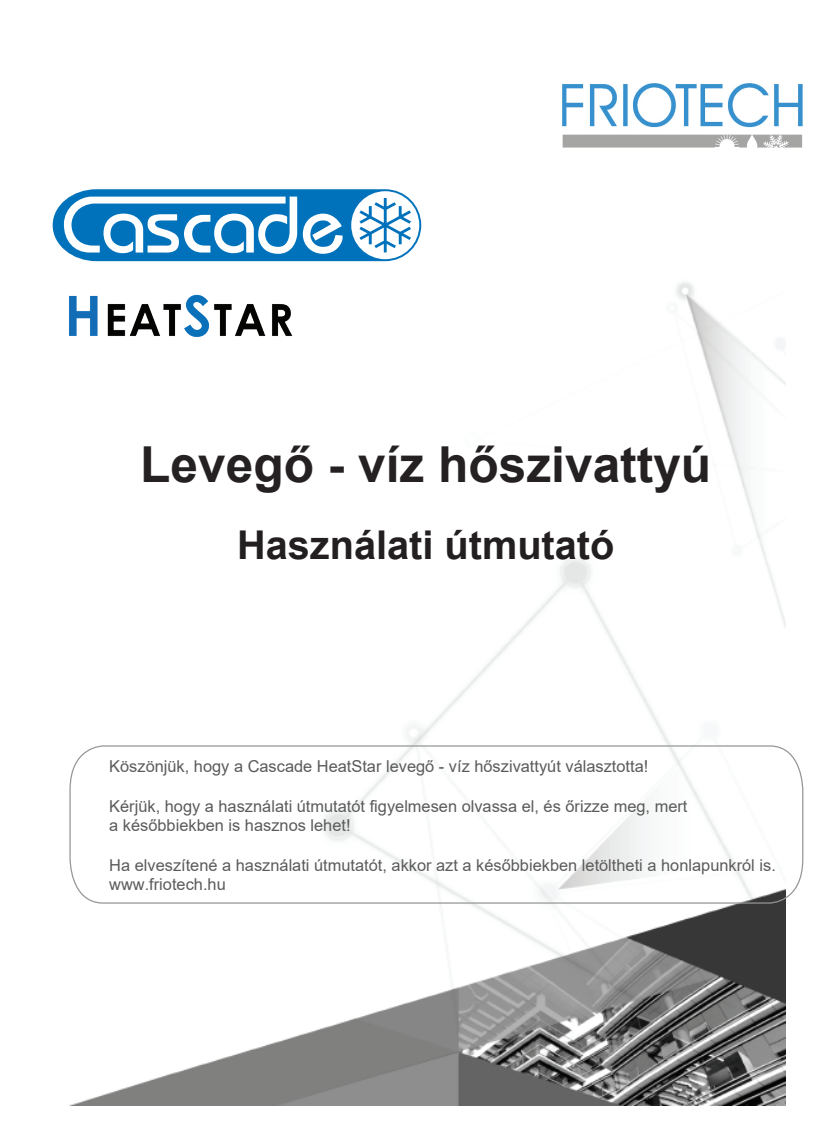
<style>
.page{position:relative;width:837px;height:1144px;background:#fff}
.page>*{position:absolute;margin:0;border:0;box-sizing:border-box;transform-origin:0 0}
.t1{font:700 49.52px "Arial";color:#252122}
.t2{font:700 39.73px "Arial";color:#231f20}
.t3{font:16.45px/19.6px "Arial";color:#5b5b5b}
</style>
<div class="page">
<img style="left:52px;top:221px;width:733px;height:885px">
<svg style="left:69px;top:745px;width:734px;height:159px"></svg>
<svg style="left:53px;top:189px;width:368px;height:72px"></svg>
<img style="left:562px;top:83px;width:240px;height:65px">
<img style="left:52px;top:265px;width:269px;height:116px">
<h1 class="t1" style="left:140px;top:430px;width:572px">Levegő - víz hőszivattyú</h1>
<h2 class="t2" style="left:237px;top:517px;width:379px">Használati útmutató</h2>
<p class="t3" style="left:109px;top:757px;width:540px">Köszönjük, hogy a Cascade HeatStar levegő - víz hőszivattyút választotta!</p>
<p class="t3" style="left:109px;top:796px;width:579px">Kérjük, hogy a használati útmutatót figyelmesen olvassa el, és őrizze meg, mert a későbbiekben is hasznos lehet!</p>
<p class="t3" style="left:109px;top:855px;width:668px">Ha elveszítené a használati útmutatót, akkor azt a későbbiekben letöltheti a honlapunkról is. www.friotech.hu</p>
</div>
